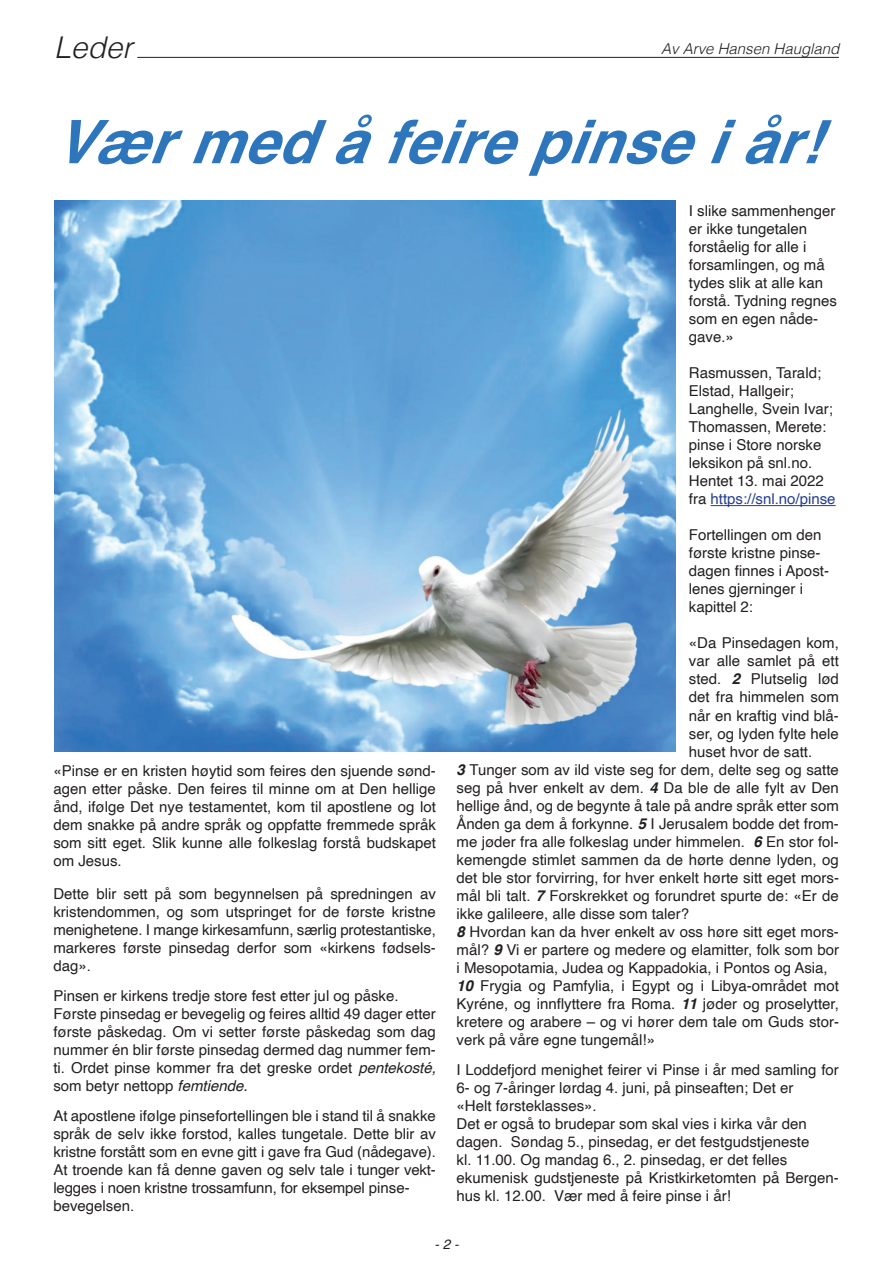
<style>
.page{position:relative;width:893px;height:1263px;background:#fff}
.page>*{position:absolute;margin:0;border:0;box-sizing:border-box;transform-origin:0 0}
.t1{font:italic 700 60px "Helvetica";letter-spacing:.01em;color:#2e76bc}
.t2{font:italic 300 30px "Helvetica";color:#231f20}
.t3{font:15px/18px "Helvetica";color:#231f20}
.t4{font:italic 300 15px "Helvetica";color:#231f20}
.t5{font:italic 13.5px "Helvetica";color:#231f20}
.s1{font-style:italic}
.s2{color:#253f8e}
.s3{font-weight:700;font-style:italic}
</style>
<div class="page">
<hr style="left:137px;top:57px;width:702px;height:1px;background:#231f20">
<hr style="left:710px;top:505px;width:126px;height:1px;background:#253f8e">
<img style="left:54px;top:201px;width:621px;height:551px">
<h2 class="t2" style="left:54px;top:22px;width:80px">Leder</h2>
<p class="t4" style="left:661px;top:36px;width:180px">Av Arve Hansen Haugland</p>
<h1 class="t1" style="left:53px;top:93px;width:767px">Værmed å feire pinse i år!</h1>
<p class="t3" style="left:53px;top:762px;width:384px;text-align:justify">«Pinse er en kristen høytid som feires den sjuende sønd&shy;agen etter påske. Den feires til minne om at Den hellige ånd, ifølge Det nye testamentet, kom til apostlene og lot dem snakke på andre språk og oppfatte fremmede språk som sitt eget. Slik kunne alle folkeslag forstå budskapet om Jesus.</p>
<p class="t3" style="left:53px;top:885px;width:384px;text-align:justify">Dette blir sett på som begynnelsen på spredningen av kristendommen, og som utspringet for de første kristne menighetene. I mange kirkesamfunn, særlig protestantiske, markeres første pinsedag derfor som «kirkens fødsels&shy;dag».</p>
<p class="t3" style="left:53px;top:987px;width:384px">Pinsen er kirkens tredje store fest etter jul og påske.<br>Første pinsedag er bevegelig og feires alltid 49 dager etter første påskedag. Om vi setter første påskedag som dag nummer én blir første pinsedag dermed dag nummer fem&shy;ti. Ordet pinse kommer fra det greske ordet <span class="s1">pentekosté, </span>som betyr nettopp <span class="s1">femtiende.</span></p>
<p class="t3" style="left:53px;top:1107px;width:384px">At apostlene ifølge pinsefortellingen ble i stand til å snakke språk de selv ikke forstod, kalles tungetale. Dette blir av kristne forstått som en evne gitt i gave fra Gud (nådegave).<br>At troende kan få denne gaven og selv tale i tunger vekt&shy;legges i noen kristne trossamfunn, for eksempel pinse&shy;bevegelsen.</p>
<p class="t3" style="left:689px;top:203px;width:150px">I slike sammenhenger er ikke tungetalen forståelig for alle i forsamlingen, og må tydes slik at alle kan forstå. Tydning regnes som en egen nåde&shy;gave.»</p>
<p class="t3" style="left:689px;top:365px;width:148px">Rasmussen, Tarald;<br>Elstad, Hallgeir;<br>Langhelle, Svein Ivar;<br>Thomassen, Merete: pinse i Store norske leksikon på snl.no.<br>Hentet 13. mai 2022 fra <span class="s2">https://snl.no/pinse</span></p>
<p class="t3" style="left:689px;top:527px;width:142px">Fortellingen om den første kristne pinse&shy;dagen finnes i Apost&shy;lenes gjerninger i kapittel 2:</p>
<p class="t3" style="left:689px;top:635px;width:152px">«Da Pinsedagen kom,</p>
<p class="t3" style="left:689px;top:653px;width:152px">var alle samlet på ett</p>
<p class="t3" style="left:689px;top:671px;width:152px">sted. <span class="s3">2</span> Plutselig lød</p>
<p class="t3" style="left:689px;top:689px;width:152px">det fra himmelen som</p>
<p class="t3" style="left:689px;top:707px;width:152px">når en kraftig vind blå-</p>
<p class="t3" style="left:689px;top:725px;width:152px">ser, og lyden fylte hele</p>
<p class="t3" style="left:689px;top:743px;width:125px">huset hvor de satt.</p>
<p class="t3" style="left:457px;top:761px;width:384px"><span class="s3">3</span> Tunger som av ild viste seg for dem, delte seg og satte</p>
<p class="t3" style="left:457px;top:779px;width:384px">seg på hver enkelt av dem. <span class="s3">4</span> Da ble de alle fylt av Den</p>
<p class="t3" style="left:457px;top:797px;width:384px">hellige ånd, og de begynte å tale på andre språk etter som</p>
<p class="t3" style="left:457px;top:815px;width:384px">Ånden ga dem å forkynne. <span class="s3">5</span> I Jerusalem bodde det from-</p>
<p class="t3" style="left:457px;top:833px;width:384px">me jøder fra alle folkeslag under himmelen. <span class="s3">6</span> En stor fol-</p>
<p class="t3" style="left:457px;top:851px;width:384px">kemengde stimlet sammen da de hørte denne lyden, og</p>
<p class="t3" style="left:457px;top:869px;width:384px">det ble stor forvirring, for hver enkelt hørte sitt eget mors-</p>
<p class="t3" style="left:457px;top:887px;width:384px">mål bli talt. <span class="s3">7</span> Forskrekket og forundret spurte de: «Er de</p>
<p class="t3" style="left:457px;top:905px;width:234px">ikke galileere, alle disse som taler?</p>
<p class="t3" style="left:457px;top:923px;width:384px"><span class="s3">8</span> Hvordan kan da hver enkelt av oss høre sitt eget mors-</p>
<p class="t3" style="left:457px;top:941px;width:384px">mål? <span class="s3">9</span> Vi er partere og medere og elamitter, folk som bor</p>
<p class="t3" style="left:457px;top:959px;width:373px">i Mesopotamia, Judea og Kappadokia, i Pontos og Asia,</p>
<p class="t3" style="left:457px;top:977px;width:384px"><span class="s3">10</span> Frygia og Pamfylia, i Egypt og i Libya-området mot</p>
<p class="t3" style="left:457px;top:995px;width:384px">Kyréne, og innflyttere fra Roma. <span class="s3">11</span> jøder og proselytter,</p>
<p class="t3" style="left:457px;top:1013px;width:384px">kretere og arabere – og vi hører dem tale om Guds stor-</p>
<p class="t3" style="left:457px;top:1031px;width:200px">verk på våre egne tungemål!»</p>
<p class="t3" style="left:457px;top:1061px;width:384px">I Loddefjord menighet feirer vi Pinse i år med samling for 6- og 7-åringer lørdag 4. juni, på pinseaften; Det er<br>«Helt førsteklasses».<br>Det er også to brudepar som skal vies i kirka vår den dagen. Søndag 5., pinsedag, er det festgudstjeneste<br>kl. 11.00. Og mandag 6., 2. pinsedag, er det felles ekumenisk gudstjeneste på Kristkirketomten på Bergen&shy;hus kl. 12.00. Vær med å feire pinse i år!</p>
<p class="t5" style="left:434px;top:1234px;width:26px">- 2 -</p>
</div>
